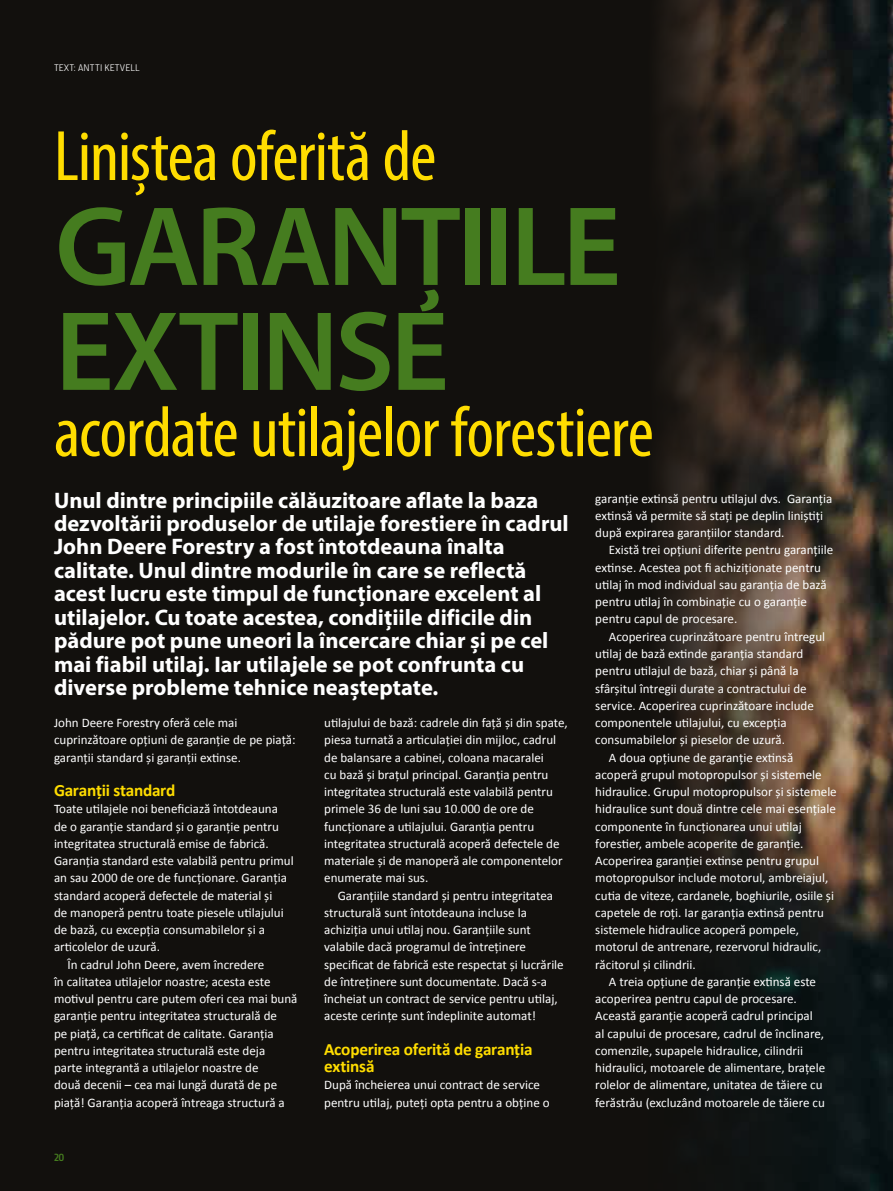
<style>
.page{position:relative;width:893px;height:1191px;background:#12100d}
.page>*{position:absolute;margin:0;border:0;box-sizing:border-box;transform-origin:0 0}
.t1{font:600 114px/104.9px "Myriad Pro";letter-spacing:-.03em;color:#457c1f}
.t2{font:condensed 72px "Myriad Pro";letter-spacing:-.015em;color:#fd0}
.t3{font:700 22.5px/23.4px "Myriad Pro";color:#fff}
.t4{font:700 17.25px/17.2px "Calibri";letter-spacing:-.015em;color:#fd0}
.t5{font:13.05px/17.2px "Calibri";color:#fff}
.t6{font:700 10.5px "JD Sans Pro";color:#457c1f}
.t7{font:9.75px "JD Sans Pro";letter-spacing:.01em;color:#fff}
</style>
<div class="page">
<img style="left:851px;top:0;width:42px;height:1191px">
<svg style="left:659px;top:0;width:192px;height:1191px"></svg>
<p class="t7" style="left:54px;top:62px;width:87px">TEXT: ANTTI KETVELL</p>
<h2 class="t2" style="left:54px;top:113px;width:384px">Liniștea oferită de</h2>
<h1 class="t1" style="left:55px;top:191px;width:567px">GARANȚIILE<br>EXTINSE</h1>
<h2 class="t2" style="left:54px;top:389px;width:601px">acordate utilajelor forestiere</h2>
<p class="t3" style="left:54px;top:487px;width:516px">Unul dintre principiile călăuzitoare aflate la baza dezvoltării produselor de utilaje forestiere în cadrul John Deere Forestry a fost întotdeauna înalta calitate. Unul dintre modurile în care se reflectă acest lucru este timpul de funcționare excelent al utilajelor. Cu toate acestea, condițiile dificile din pădure pot pune uneori la încercare chiar și pe cel mai fiabil utilaj. Iar utilajele se pot confrunta cu diverse probleme tehnice neașteptate.</p>
<p class="t5" style="left:595px;top:489px;width:239px">garanție extinsă pentru utilajul dvs. Garanția extinsă vă permite să stați pe deplin liniștiți după expirarea garanțiilor standard.</p>
<p class="t5" style="left:595px;top:541px;width:240px;text-indent:13px">Există trei opțiuni diferite pentru garanțiile extinse. Acestea pot fi achiziționate pentru utilaj în mod individual sau garanția de bază pentru utilaj în combinație cu o garanție pentru capul de procesare.</p>
<p class="t5" style="left:609px;top:627px;width:218px">Acoperirea cuprinzătoare pentru întregul</p>
<p class="t5" style="left:595px;top:644px;width:209px">utilaj de bază extinde garanția standard</p>
<p class="t5" style="left:595px;top:662px;width:205px">pentru utilajul de bază, chiar și până la</p>
<p class="t5" style="left:595px;top:679px;width:213px">sfârșitul întregii durate a contractului de</p>
<p class="t5" style="left:595px;top:696px;width:220px">service. Acoperirea cuprinzătoare include</p>
<p class="t5" style="left:595px;top:713px;width:193px">componentele utilajului, cu excepția</p>
<p class="t5" style="left:595px;top:731px;width:191px">consumabilelor și pieselor de uzură.</p>
<p class="t5" style="left:609px;top:748px;width:186px">A doua opțiune de garanție extinsă</p>
<p class="t5" style="left:595px;top:765px;width:228px">acoperă grupul motopropulsor și sistemele</p>
<p class="t5" style="left:595px;top:782px;width:243px">hidraulice. Grupul motopropulsor și sistemele</p>
<p class="t5" style="left:595px;top:800px;width:242px">hidraulice sunt două dintre cele mai esențiale</p>
<p class="t5" style="left:595px;top:817px;width:208px">componente în funcționarea unui utilaj</p>
<p class="t5" style="left:595px;top:834px;width:210px">forestier, ambele acoperite de garanție.</p>
<p class="t5" style="left:595px;top:851px;width:225px">Acoperirea garanției extinse pentru grupul</p>
<p class="t5" style="left:595px;top:869px;width:235px">motopropulsor include motorul, ambreiajul,</p>
<p class="t5" style="left:595px;top:886px;width:240px">cutia de viteze, cardanele, boghiurile, osiile și</p>
<p class="t5" style="left:595px;top:903px;width:230px">capetele de roți. Iar garanția extinsă pentru</p>
<p class="t5" style="left:595px;top:920px;width:205px">sistemele hidraulice acoperă pompele,</p>
<p class="t5" style="left:595px;top:938px;width:228px">motorul de antrenare, rezervorul hidraulic,</p>
<p class="t5" style="left:595px;top:955px;width:102px">răcitorul și cilindrii.</p>
<p class="t5" style="left:609px;top:972px;width:209px">A treia opțiune de garanție extinsă este</p>
<p class="t5" style="left:595px;top:989px;width:203px">acoperirea pentru capul de procesare.</p>
<p class="t5" style="left:595px;top:1007px;width:219px">Această garanție acoperă cadrul principal</p>
<p class="t5" style="left:595px;top:1024px;width:230px">al capului de procesare, cadrul de înclinare,</p>
<p class="t5" style="left:595px;top:1041px;width:209px">comenzile, supapele hidraulice, cilindrii</p>
<p class="t5" style="left:595px;top:1059px;width:231px">hidraulici, motoarele de alimentare, brațele</p>
<p class="t5" style="left:595px;top:1076px;width:229px">rolelor de alimentare, unitatea de tăiere cu</p>
<p class="t5" style="left:595px;top:1093px;width:231px">ferăstrău (excluzând motoarele de tăiere cu</p>
<p class="t5" style="left:324px;top:713px;width:245px">utilajului de bază: cadrele din față și din spate, piesa turnată a articulației din mijloc, cadrul de balansare a cabinei, coloana macaralei<br>cu bază și brațul principal. Garanția pentru integritatea structurală este valabilă pentru primele 36 de luni sau 10.000 de ore de funcționare a utilajului. Garanția pentru integritatea structurală acoperă defectele de materiale și de manoperă ale componentelor enumerate mai sus.</p>
<p class="t5" style="left:324px;top:886px;width:241px;text-indent:13px">Garanțiile standard și pentru integritatea structurală sunt întotdeauna incluse la achiziția unui utilaj nou. Garanțiile sunt valabile dacă programul de întreținere specificat de fabrică este respectat și lucrările de întreținere sunt documentate. Dacă s-a încheiat un contract de service pentru utilaj, aceste cerințe sunt îndeplinite automat!</p>
<h3 class="t4" style="left:324px;top:1040px;width:210px">Acoperirea oferită de garanția extinsă</h3>
<p class="t5" style="left:324px;top:1076px;width:227px">După încheierea unui contract de service pentru utilaj, puteți opta pentru a obține o</p>
<p class="t5" style="left:54px;top:714px;width:243px">John Deere Forestry oferă cele mai cuprinzătoare opțiuni de garanție de pe piață: garanții standard și garanții extinse.</p>
<h3 class="t4" style="left:54px;top:781px;width:123px">Garanții standard</h3>
<p class="t5" style="left:54px;top:800px;width:225px">Toate utilajele noi beneficiază întotdeauna</p>
<p class="t5" style="left:54px;top:817px;width:226px">de o garanție standard și o garanție pentru</p>
<p class="t5" style="left:54px;top:834px;width:216px">integritatea structurală emise de fabrică.</p>
<p class="t5" style="left:54px;top:851px;width:241px">Garanția standard este valabilă pentru primul</p>
<p class="t5" style="left:54px;top:869px;width:234px">an sau 2000 de ore de funcționare. Garanția</p>
<p class="t5" style="left:54px;top:886px;width:220px">standard acoperă defectele de material și</p>
<p class="t5" style="left:54px;top:903px;width:231px">de manoperă pentru toate piesele utilajului</p>
<p class="t5" style="left:54px;top:920px;width:212px">de bază, cu excepția consumabilelor și a</p>
<p class="t5" style="left:54px;top:938px;width:108px">articolelor de uzură.</p>
<p class="t5" style="left:67px;top:955px;width:198px">În cadrul John Deere, avem încredere</p>
<p class="t5" style="left:54px;top:972px;width:218px">în calitatea utilajelor noastre; acesta este</p>
<p class="t5" style="left:54px;top:989px;width:245px">motivul pentru care putem oferi cea mai bună</p>
<p class="t5" style="left:54px;top:1007px;width:224px">garanție pentru integritatea structurală de</p>
<p class="t5" style="left:54px;top:1024px;width:221px">pe piață, ca certificat de calitate. Garanția</p>
<p class="t5" style="left:54px;top:1041px;width:213px">pentru integritatea structurală este deja</p>
<p class="t5" style="left:54px;top:1058px;width:206px">parte integrantă a utilajelor noastre de</p>
<p class="t5" style="left:54px;top:1076px;width:225px">două decenii – cea mai lungă durată de pe</p>
<p class="t5" style="left:54px;top:1093px;width:232px">piață! Garanția acoperă întreaga structură a</p>
<p class="t6" style="left:54px;top:1150px;width:12px">20</p>
</div>
